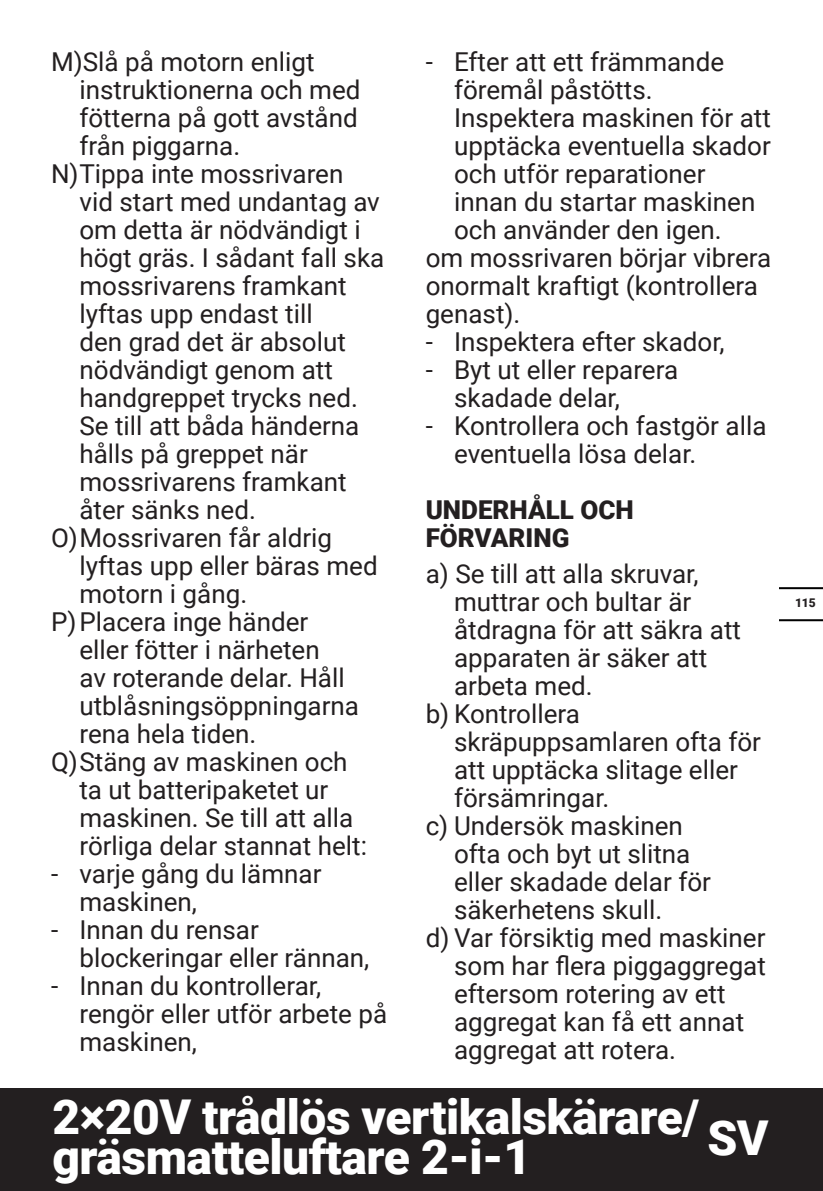
<style>
.page{position:relative;width:823px;height:1191px;background:#fff}
.page>*{position:absolute;margin:0;border:0;box-sizing:border-box;transform-origin:0 0}
.t1{font:900 48px/40px "Roboto";letter-spacing:-.01em;color:#fff}
.t2{font:26px/28px "Roboto";color:#231f20}
.t3{font:900 26px/28px "Roboto";color:#231f20}
.t4{font:900 12px "Roboto";color:#231f20}
</style>
<div class="page">
<div style="left:0;top:1088px;width:822px;height:103px;background:#231f20"></div>
<hr style="left:779px;top:619px;width:43px;height:2px;background:#000">
<hr style="left:779px;top:587px;width:43px;height:2px;background:#000">
<p class="t2" style="left:79px;top:46px;width:282px;text-indent:-28px">M)Slå på motorn enligt instruktionerna och med fötterna på gott avstånd från piggarna.</p>
<p class="t2" style="left:79px;top:158px;width:306px;text-indent:-28px">N)Tippa inte mossrivaren<br>vid start med undantag av om detta är nödvändigt i högt gräs. I sådant fall ska mossrivarens framkant lyftas upp endast till<br>den grad det är absolut nödvändigt genom att handgreppet trycks ned.<br>Se till att båda händerna hålls på greppet när mossrivarens framkant åter sänks ned.</p>
<p class="t2" style="left:79px;top:522px;width:299px;text-indent:-28px">O)Mossrivaren får aldrig lyftas upp eller bäras med motorn i gång.</p>
<p class="t2" style="left:79px;top:606px;width:281px;text-indent:-28px">P)Placera inge händer eller fötter i närheten<br>av roterande delar. Håll utblåsningsöppningarna rena hela tiden.</p>
<p class="t2" style="left:79px;top:746px;width:289px;text-indent:-28px">Q)Stäng av maskinen och ta ut batteripaketet ur maskinen. Se till att alla rörliga delar stannat helt:</p>
<p class="t2" style="left:79px;top:858px;width:243px;text-indent:-28px">- varje gång du lämnar maskinen,</p>
<p class="t2" style="left:79px;top:914px;width:291px;text-indent:-28px">- Innan du rensar blockeringar eller rännan,</p>
<p class="t2" style="left:79px;top:970px;width:309px;text-indent:-28px">- Innan du kontrollerar, rengör eller utför arbete på maskinen,</p>
<p class="t2" style="left:454px;top:46px;width:318px;text-indent:-28px">- Efter att ett främmande föremål påstötts.<br>Inspektera maskinen för att upptäcka eventuella skador och utför reparationer innan du startar maskinen och använder den igen.</p>
<p class="t2" style="left:425px;top:242px;width:347px">om mossrivaren börjar vibrera onormalt kraftigt (kontrollera genast).</p>
<p class="t2" style="left:425px;top:326px;width:300px">- Inspektera efter skador,</p>
<p class="t2" style="left:454px;top:354px;width:225px;text-indent:-28px">- Byt ut eller reparera skadade delar,</p>
<p class="t2" style="left:454px;top:410px;width:314px;text-indent:-28px">- Kontrollera och fastgör alla eventuella lösa delar.</p>
<p class="t3" style="left:425px;top:494px;width:209px">UNDERHÅLL OCH<br>FÖRVARING</p>
<p class="t2" style="left:454px;top:558px;width:288px;text-indent:-28px">a) Se till att alla skruvar, muttrar och bultar är åtdragna för att säkra att apparaten är säker att arbeta med.</p>
<p class="t2" style="left:454px;top:698px;width:308px;text-indent:-28px">b) Kontrollera skräpuppsamlaren ofta för att upptäcka slitage eller försämringar.</p>
<p class="t2" style="left:454px;top:810px;width:258px;text-indent:-28px">c) Undersök maskinen ofta och byt ut slitna eller skadade delar för säkerhetens skull.</p>
<p class="t2" style="left:454px;top:922px;width:313px;text-indent:-28px">d) Var försiktig med maskiner som har flera piggaggregat eftersom rotering av ett aggregat kan få ett annat aggregat att rotera.</p>
<h1 class="t1" style="left:52px;top:1094px;width:648px">2×20V trådlös vertikalskärare/ gräsmatteluftare 2-i-1</h1>
<h1 class="t1" style="left:707px;top:1115px;width:63px">SV</h1>
<p class="t4" style="left:794px;top:594px;width:22px">115</p>
</div>
